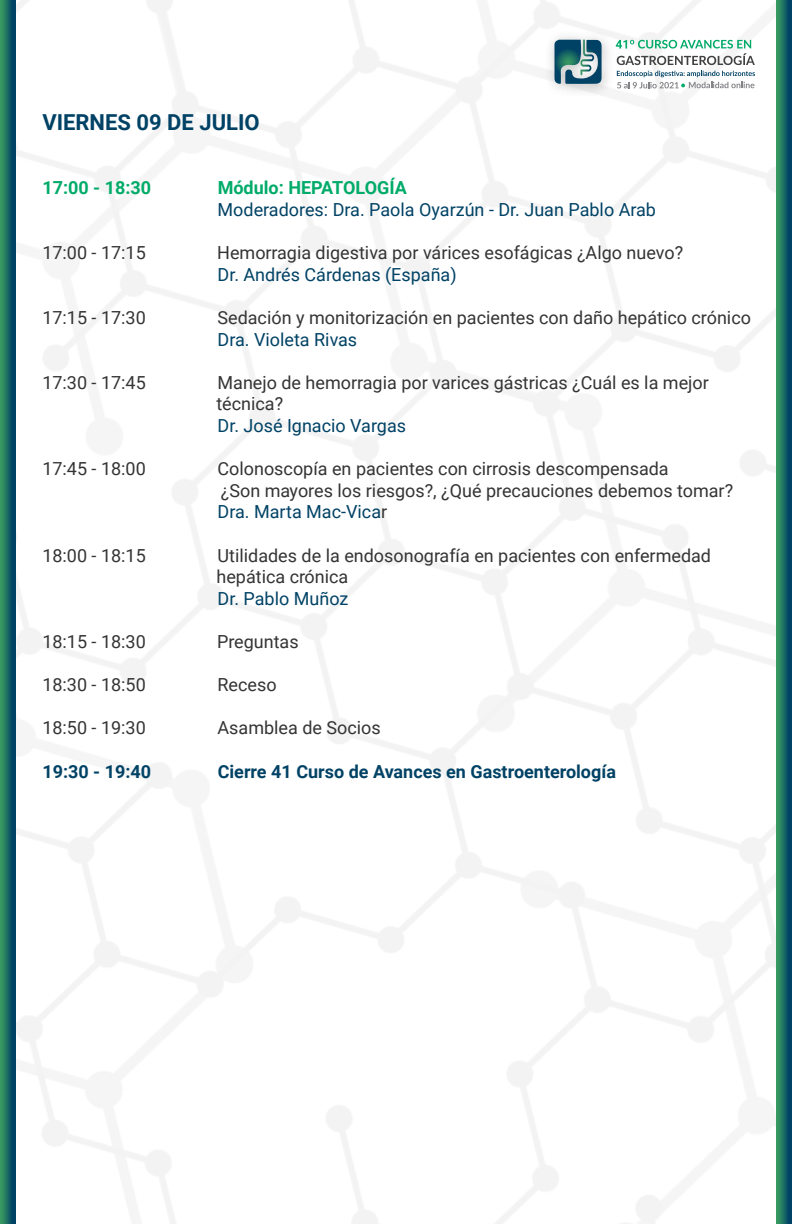
<style>
.page{position:relative;width:792px;height:1224px;background:#fff}
.page>*{position:absolute;margin:0;border:0;box-sizing:border-box;transform-origin:0 0}
.t1{font:700 22px "Roboto";color:#004265}
.t2{font:18px/21.6px "Roboto";color:#343434}
.t3{font:18px "Roboto";color:#004265}
.t4{font:700 18px "Roboto";color:#004265}
.t5{font:700 18px "Roboto";color:#00ab69}
.s1{color:#004265}
</style>
<div class="page">
<img style="left:16px;top:0;width:760px;height:1224px">
<img style="left:483px;top:0;width:11px;height:159px">
<img style="left:494px;top:0;width:181px;height:159px">
<svg style="left:617px;top:71px;width:138px;height:17px"></svg>
<svg style="left:616px;top:40px;width:139px;height:25px"></svg>
<svg style="left:554px;top:40px;width:48px;height:44px;background:#4b7c8b"></svg>
<svg style="left:0;top:0;width:16px;height:1224px;background:#1e7062"></svg>
<svg style="left:776px;top:0;width:16px;height:1224px;background:#1f7262"></svg>
<p class="t1" style="left:42px;top:106px;width:219px">VIERNES 09 DE JULIO</p>
<p class="t5" style="left:42px;top:175px;width:110px">17:00 - 18:30</p>
<p class="t5" style="left:218px;top:175px;width:191px">Módulo: HEPATOLOGÍA</p>
<p class="t3" style="left:218px;top:197px;width:440px">Moderadores: Dra. Paola Oyarzún - Dr. Juan Pablo Arab</p>
<p class="t2" style="left:42px;top:241px;width:105px">17:00 - 17:15</p>
<p class="t2" style="left:217px;top:241px;width:467px">Hemorragia digestiva por várices esofágicas ¿Algo nuevo?</p>
<p class="t3" style="left:218px;top:262px;width:241px">Dr. Andrés Cárdenas (España)</p>
<p class="t2" style="left:42px;top:306px;width:105px">17:15 - 17:30</p>
<p class="t2" style="left:218px;top:306px;width:535px">Sedación y monitorización en pacientes con daño hepático crónico</p>
<p class="t3" style="left:218px;top:327px;width:141px">Dra. Violeta Rivas</p>
<p class="t2" style="left:42px;top:371px;width:105px">17:30 - 17:45</p>
<p class="t2" style="left:216px;top:371px;width:494px">Manejo de hemorragia por varices gástricas ¿Cuál es la mejor técnica?</p>
<p class="t3" style="left:218px;top:413px;width:190px">Dr. José Ignacio Vargas</p>
<p class="t2" style="left:42px;top:457px;width:105px">17:45 - 18:00</p>
<p class="t2" style="left:218px;top:457px;width:517px">Colonoscopía en pacientes con cirrosis descompensada<br>¿Son mayores los riesgos?, ¿Qué precauciones debemos tomar?<br><span class="s1">Dra. Marta Mac-Vica</span>r</p>
<p class="t2" style="left:42px;top:544px;width:105px">18:00 - 18:15</p>
<p class="t2" style="left:216px;top:544px;width:496px">Utilidades de la endosonografía en pacientes con enfermedad hepática crónica</p>
<p class="t3" style="left:218px;top:586px;width:132px">Dr. Pablo Muñoz</p>
<p class="t2" style="left:42px;top:630px;width:105px">18:15 - 18:30</p>
<p class="t2" style="left:217px;top:630px;width:83px">Preguntas</p>
<p class="t2" style="left:42px;top:673px;width:105px">18:30 - 18:50</p>
<p class="t2" style="left:218px;top:673px;width:61px">Receso</p>
<p class="t2" style="left:42px;top:716px;width:105px">18:50 - 19:30</p>
<p class="t2" style="left:218px;top:716px;width:165px">Asamblea de Socios</p>
<p class="t4" style="left:42px;top:759px;width:110px">19:30 - 19:40</p>
<p class="t4" style="left:218px;top:759px;width:400px">Cierre 41 Curso de Avances en Gastroenterología</p>
</div>
